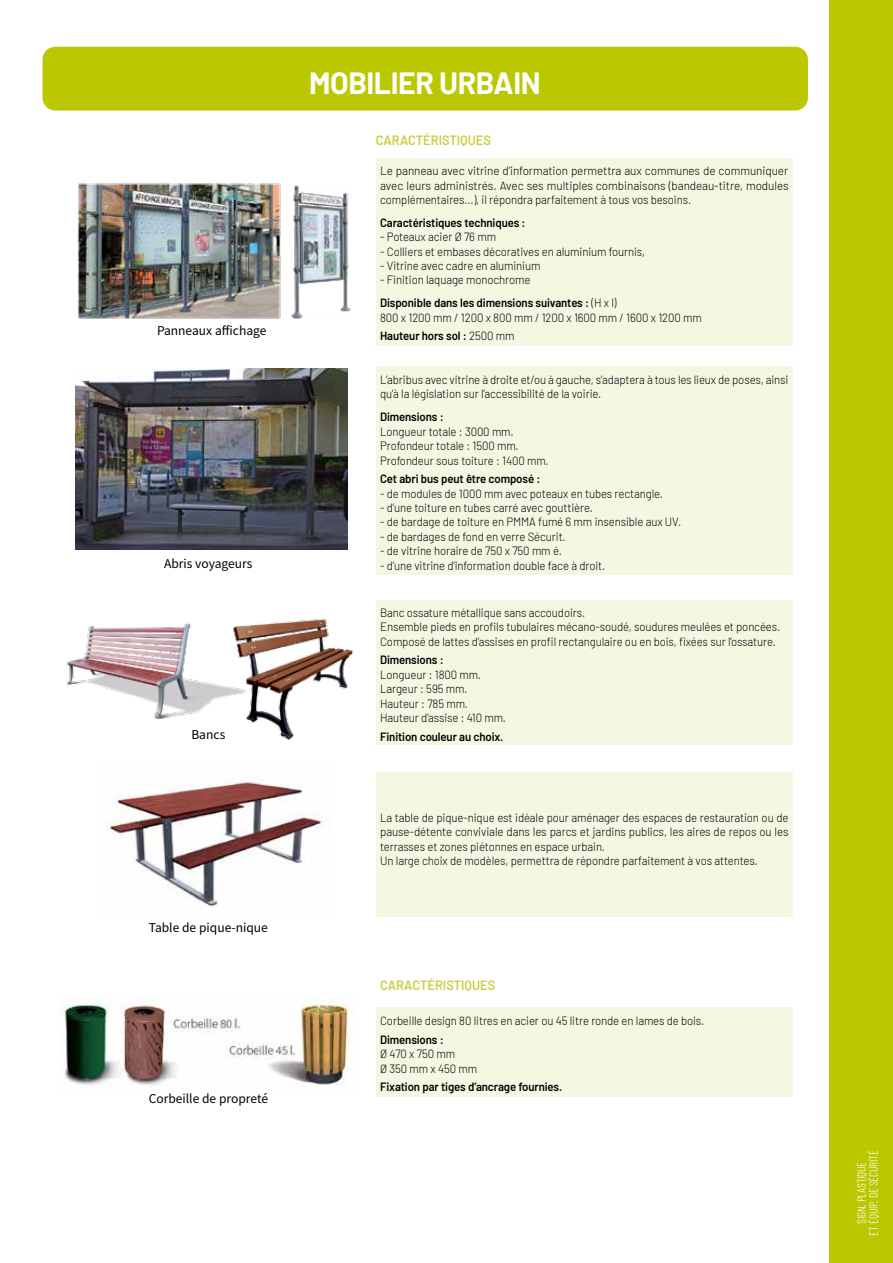
<style>
.page{position:relative;width:893px;height:1263px;background:#fff}
.page>*{position:absolute;margin:0;border:0;box-sizing:border-box;transform-origin:0 0}
.t1{font:700 30px "Barlow";letter-spacing:-.015em;color:#fff}
.t2{font:13.5px "Source Sans Pro";color:#000}
.t3{font:600 13.5px "Barlow";color:#c7d040;scale:.95 1}
.t4{font:300 12px/14.4px "Barlow";letter-spacing:-.01em;color:#000;scale:.95 1}
.t5{font:600 12px/23px "Barlow";letter-spacing:-.01em;color:#000;scale:.95 1}
.t6{font:300 12px/14.4px "Barlow";letter-spacing:-.01em;color:#000;text-align:justify}
.t7{font:300 12px/12px "Barlow Condensed";letter-spacing:-.01em;color:#fff;text-align:center;scale:.95 1}
.s1{font-weight:300}
.s2{font-weight:600}
</style>
<div class="page">
<img style="left:76px;top:369px;width:272px;height:180px">
<img style="left:106px;top:781px;width:216px;height:134px">
<div style="left:43px;top:47px;width:765px;height:64px;background:#bbc801;border-radius:13px"></div>
<div style="left:376px;top:158px;width:417px;height:187px;background:#f6f7e3"></div>
<div style="left:376px;top:367px;width:417px;height:208px;background:#f6f7e3"></div>
<div style="left:376px;top:600px;width:417px;height:145px;background:#f6f7e3"></div>
<div style="left:376px;top:772px;width:417px;height:145px;background:#f6f7e3"></div>
<img style="left:77px;top:183px;width:274px;height:136px">
<img style="left:66px;top:618px;width:288px;height:122px">
<div style="left:829px;top:0;width:64px;height:1263px;background:#bbc801"></div>
<div style="left:376px;top:1007px;width:417px;height:90px;background:#f6f7e3"></div>
<img style="left:60px;top:999px;width:290px;height:87px">
<p class="t2" style="left:157px;top:322px;width:111px">Panneaux affichage</p>
<p class="t2" style="left:164px;top:555px;width:90px">Abris voyageurs</p>
<p class="t2" style="left:191px;top:725px;width:35px">Bancs</p>
<p class="t2" style="left:149px;top:919px;width:121px">Table de pique-nique</p>
<p class="t2" style="left:149px;top:1090px;width:121px">Corbeille de propreté</p>
<h1 class="t1" style="left:309px;top:61px;width:233px">MOBILIER URBAIN</h1>
<p class="t3" style="left:376px;top:131px;width:123px">CARACTÉRISTIQUES</p>
<p class="t6" style="left:380px;top:163px;width:410px">Le panneau avec vitrine d’information permettra aux communes de communiquer avec leurs administrés. Avec ses multiples combinaisons (bandeau-titre, modules complémentaires...), il répondra parfaitement à tous vos besoins.</p>
<p class="t5" style="left:380px;top:210px;width:155px">Caractéristiques techniques :</p>
<p class="t4" style="left:380px;top:229px;width:124px">- Poteaux acier Ø 76 mm</p>
<p class="t4" style="left:380px;top:243px;width:281px">- Colliers et embases décoratives en aluminium fournis,</p>
<p class="t4" style="left:380px;top:258px;width:170px">- Vitrine avec cadre en aluminium</p>
<p class="t5" style="left:380px;top:268px;width:250px"><span class="s1">- Finition laquage monochrome<br></span>Disponible dans les dimensions suivantes : <span class="s1">(H x l)</span></p>
<p class="t4" style="left:380px;top:307px;width:340px;line-height:18.6px">800 x 1200 mm / 1200 x 800 mm / 1200 x 1600 mm / 1600 x 1200 mm<br><span class="s2">Hauteur hors sol :</span> 2500 mm</p>
<p class="t4" style="left:380px;top:372px;width:431px">L’abribus avec vitrine à droite et/ou à gauche, s’adaptera à tous les lieux de poses, ainsi qu’à la législation sur l’accessibilité de la voirie.</p>
<p class="t5" style="left:380px;top:405px;width:69px">Dimensions :</p>
<p class="t4" style="left:380px;top:423px;width:179px">Longueur totale : 3000 mm.<br>Profondeur totale : 1500 mm.<br>Profondeur sous toiture : 1400 mm.</p>
<p class="t5" style="left:380px;top:466px;width:170px">Cet abri bus peut être composé :</p>
<p class="t4" style="left:380px;top:485px;width:299px">- de modules de 1000 mm avec poteaux en tubes rectangle.</p>
<p class="t4" style="left:380px;top:500px;width:226px">- d’une toiture en tubes carré avec gouttière.</p>
<p class="t4" style="left:380px;top:514px;width:318px">- de bardage de toiture en PMMA fumé 6 mm insensible aux UV.</p>
<p class="t4" style="left:380px;top:528px;width:197px">- de bardages de fond en verre Sécurit.</p>
<p class="t4" style="left:380px;top:543px;width:193px">- de vitrine horaire de 750 x 750 mm é.</p>
<p class="t4" style="left:380px;top:557px;width:239px">- d’une vitrine d’information double face à droit.</p>
<p class="t4" style="left:380px;top:604px;width:423px">Banc ossature métallique sans accoudoirs.<br>Ensemble pieds en profils tubulaires mécano-soudé, soudures meulées et poncées.<br>Composé de lattes d’assises en profil rectangulaire ou en bois, fixées sur l’ossature.</p>
<p class="t5" style="left:380px;top:648px;width:69px">Dimensions :</p>
<p class="t4" style="left:380px;top:666px;width:134px">Longueur : 1800 mm.<br>Largeur : 595 mm.<br>Hauteur : 785 mm.<br>Hauteur d’assise : 410 mm.</p>
<p class="t5" style="left:380px;top:724px;width:131px">Finition couleur au choix.</p>
<p class="t4" style="left:380px;top:809px;width:431px">La table de pique-nique est idéale pour aménager des espaces de restauration ou de pause-détente conviviale dans les parcs et jardins publics, les aires de repos ou les terrasses et zones piétonnes en espace urbain.<br>Un large choix de modèles, permettra de répondre parfaitement à vos attentes.</p>
<p class="t3" style="left:380px;top:975px;width:123px">CARACTÉRISTIQUES</p>
<p class="t4" style="left:380px;top:1013px;width:343px">Corbeille design 80 litres en acier ou 45 litre ronde en lames de bois.</p>
<p class="t5" style="left:380px;top:1027px;width:69px">Dimensions :</p>
<p class="t4" style="left:380px;top:1046px;width:104px">Ø 470 x 750 mm<br>Ø 350 mm x 450 mm</p>
<p class="t5" style="left:380px;top:1074px;width:193px">Fixation par tiges d’ancrage fournies.</p>
<p class="t7" style="left:855px;top:1235px;width:91px;rotate:-90deg">SIGN. PLASTIQUE<br>ET ÉQUIP. DE SÉCURITÉ</p>
</div>
